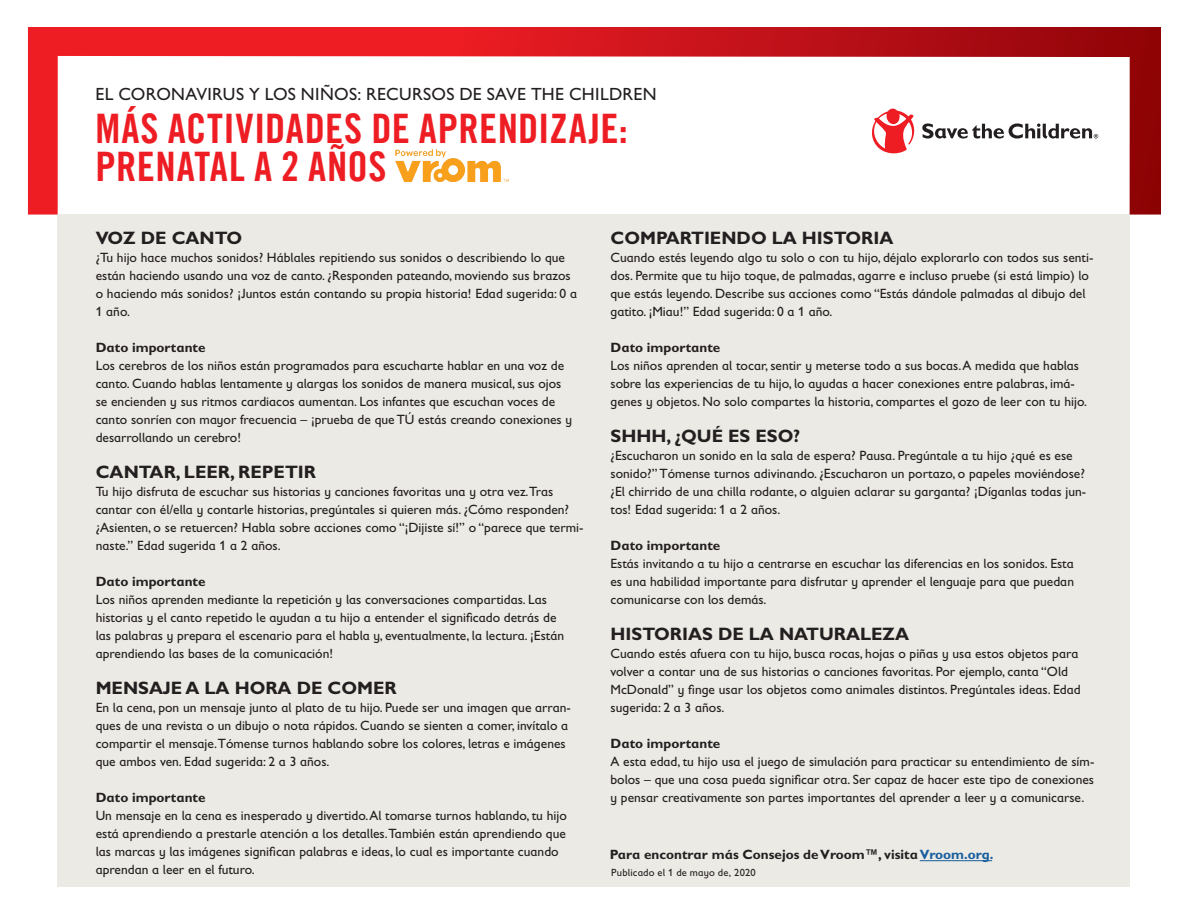
<style>
.page{position:relative;width:1188px;height:918px;background:#fff}
.page>*{position:absolute;margin:0;border:0;box-sizing:border-box;transform-origin:0 0}
.t1{font:40.8px/38.2px "Trade Gothic LT Com Bd Cn 20";letter-spacing:.01em;color:#ee1d23}
.t2{font:700 18px "Gill Sans Infant Std";color:#231f20}
.t3{font:17.7px "Gill Sans Infant Std";letter-spacing:.02em;color:#231f20}
.t4{font:13.5px/18px "Gill Sans Infant Std";color:#231f20}
.t5{font:700 13.5px "Gill Sans Infant Std";color:#231f20}
.t6{font:10.5px "Gill Sans Infant Std";letter-spacing:.02em;color:#231f20}
.s1{color:#175d9e}
</style>
<div class="page">
<svg style="left:28px;top:27px;width:1133px;height:188px"></svg>
<svg style="left:872px;top:108px;width:44px;height:46px"></svg>
<svg style="left:922px;top:123px;width:176px;height:16px"></svg>
<div style="left:57px;top:214px;width:1073px;height:672px;background:#eceae4"></div>
<img style="left:395px;top:149px;width:114px;height:33px">
<hr style="left:920px;top:860px;width:72px;height:1px;background:#175d9e">
<h3 class="t3" style="left:96px;top:84px;width:563px">EL CORONAVIRUS Y LOS NIÑOS: RECURSOS DE SAVE THE CHILDREN</h3>
<h1 class="t1" style="left:96px;top:109px;width:534px">MÁS ACTIVIDADES DE APRENDIZAJE:<br>PRENATAL A 2 AÑOS</h1>
<h2 class="t2" style="left:96px;top:228px;width:148px">VOZ DE CANTO</h2>
<p class="t4" style="left:96px;top:249px;width:483px">¿Tu hijo hace muchos sonidos? Háblales repitiendo sus sonidos o describiendo lo que están haciendo usando una voz de canto. ¿Responden pateando, moviendo sus brazos o haciendo más sonidos? ¡Juntos están contando su propia historia! Edad sugerida: 0 a 1 año.</p>
<p class="t5" style="left:96px;top:340px;width:111px">Dato importante</p>
<p class="t4" style="left:96px;top:357px;width:478px">Los cerebros de los niños están programados para escucharte hablar en una voz de canto. Cuando hablas lentamente y alargas los sonidos de manera musical, sus ojos se encienden y sus ritmos cardiacos aumentan. Los infantes que escuchan voces de canto sonríen con mayor frecuencia – ¡prueba de que TÚ estás creando conexiones y desarrollando un cerebro!</p>
<h2 class="t2" style="left:96px;top:462px;width:222px">CANTAR, LEER, REPETIR</h2>
<p class="t4" style="left:96px;top:483px;width:489px">Tu hijo disfruta de escuchar sus historias y canciones favoritas una y otra vez.Tras cantar con él/ella y contarle historias, pregúntales si quieren más. ¿Cómo responden? ¿Asienten, o se retuercen? Habla sobre acciones como “¡Dijiste sí!” o “parece que termi&shy;naste.” Edad sugerida 1 a 2 años.</p>
<p class="t5" style="left:96px;top:574px;width:111px">Dato importante</p>
<p class="t4" style="left:96px;top:591px;width:470px">Los niños aprenden mediante la repetición y las conversaciones compartidas. Las historias y el canto repetido le ayudan a tu hijo a entender el significado detrás de las palabras y prepara el escenario para el habla y, eventualmente, la lectura. ¡Están aprendiendo las bases de la comunicación!</p>
<h2 class="t2" style="left:96px;top:678px;width:303px">MENSAJE A LA HORA DE COMER</h2>
<p class="t4" style="left:96px;top:699px;width:477px">En la cena, pon un mensaje junto al plato de tu hijo. Puede ser una imagen que arran&shy;ques de una revista o un dibujo o nota rápidos. Cuando se sienten a comer, invítalo a compartir el mensaje.Tómense turnos hablando sobre los colores, letras e imágenes que ambos ven. Edad sugerida: 2 a 3 años.</p>
<p class="t5" style="left:96px;top:790px;width:111px">Dato importante</p>
<p class="t4" style="left:96px;top:807px;width:473px">Un mensaje en la cena es inesperado y divertido. Al tomarse turnos hablando, tu hijo está aprendiendo a prestarle atención a los detalles.También están aprendiendo que las marcas y las imágenes significan palabras e ideas, lo cual es importante cuando aprendan a leer en el futuro.</p>
<h2 class="t2" style="left:611px;top:228px;width:285px">COMPARTIENDO LA HISTORIA</h2>
<p class="t4" style="left:611px;top:249px;width:484px">Cuando estés leyendo algo tu solo o con tu hijo, déjalo explorarlo con todos sus senti&shy;dos. Permite que tu hijo toque, de palmadas, agarre e incluso pruebe (si está limpio) lo que estás leyendo. Describe sus acciones como “Estás dándole palmadas al dibujo del gatito. ¡Miau!” Edad sugerida: 0 a 1 año.</p>
<p class="t5" style="left:611px;top:340px;width:111px">Dato importante</p>
<p class="t4" style="left:611px;top:357px;width:478px">Los niños aprenden al tocar, sentir y meterse todo a sus bocas. A medida que hablas sobre las experiencias de tu hijo, lo ayudas a hacer conexiones entre palabras, imá&shy;genes y objetos. No solo compartes la historia, compartes el gozo de leer con tu hijo.</p>
<h2 class="t2" style="left:611px;top:426px;width:191px">SHHH, ¿QUÉ ES ESO?</h2>
<p class="t4" style="left:611px;top:447px;width:477px">¿Escucharon un sonido en la sala de espera? Pausa. Pregúntale a tu hijo ¿qué es ese sonido?” Tómense turnos adivinando. ¿Escucharon un portazo, o papeles moviéndose? ¿El chirrido de una chilla rodante, o alguien aclarar su garganta? ¡Díganlas todas jun&shy;tos! Edad sugerida: 1 a 2 años.</p>
<p class="t5" style="left:611px;top:538px;width:111px">Dato importante</p>
<p class="t4" style="left:611px;top:555px;width:465px;text-align:justify">Estás invitando a tu hijo a centrarse en escuchar las diferencias en los sonidos. Esta es una habilidad importante para disfrutar y aprender el lenguaje para que puedan comunicarse con los demás.</p>
<h2 class="t2" style="left:611px;top:624px;width:300px">HISTORIAS DE LA NATURALEZA</h2>
<p class="t4" style="left:611px;top:645px;width:472px">Cuando estés afuera con tu hijo, busca rocas, hojas o piñas y usa estos objetos para volver a contar una de sus historias o canciones favoritas. Por ejemplo, canta “Old McDonald” y finge usar los objetos como animales distintos. Pregúntales ideas. Edad sugerida: 2 a 3 años.</p>
<p class="t5" style="left:611px;top:736px;width:111px">Dato importante</p>
<p class="t4" style="left:611px;top:753px;width:485px;text-align:justify">A esta edad, tu hijo usa el juego de simulación para practicar su entendimiento de sím&shy;bolos – que una cosa pueda significar otra. Ser capaz de hacer este tipo de conexiones y pensar creativamente son partes importantes del aprender a leer y a comunicarse.</p>
<p class="t5" style="left:610px;top:847px;width:385px">Para encontrar más Consejos de Vroom™, visita <span class="s1">Vroom.org.</span></p>
<p class="t6" style="left:611px;top:866px;width:146px">Publicado el 1 de mayo de, 2020</p>
</div>
